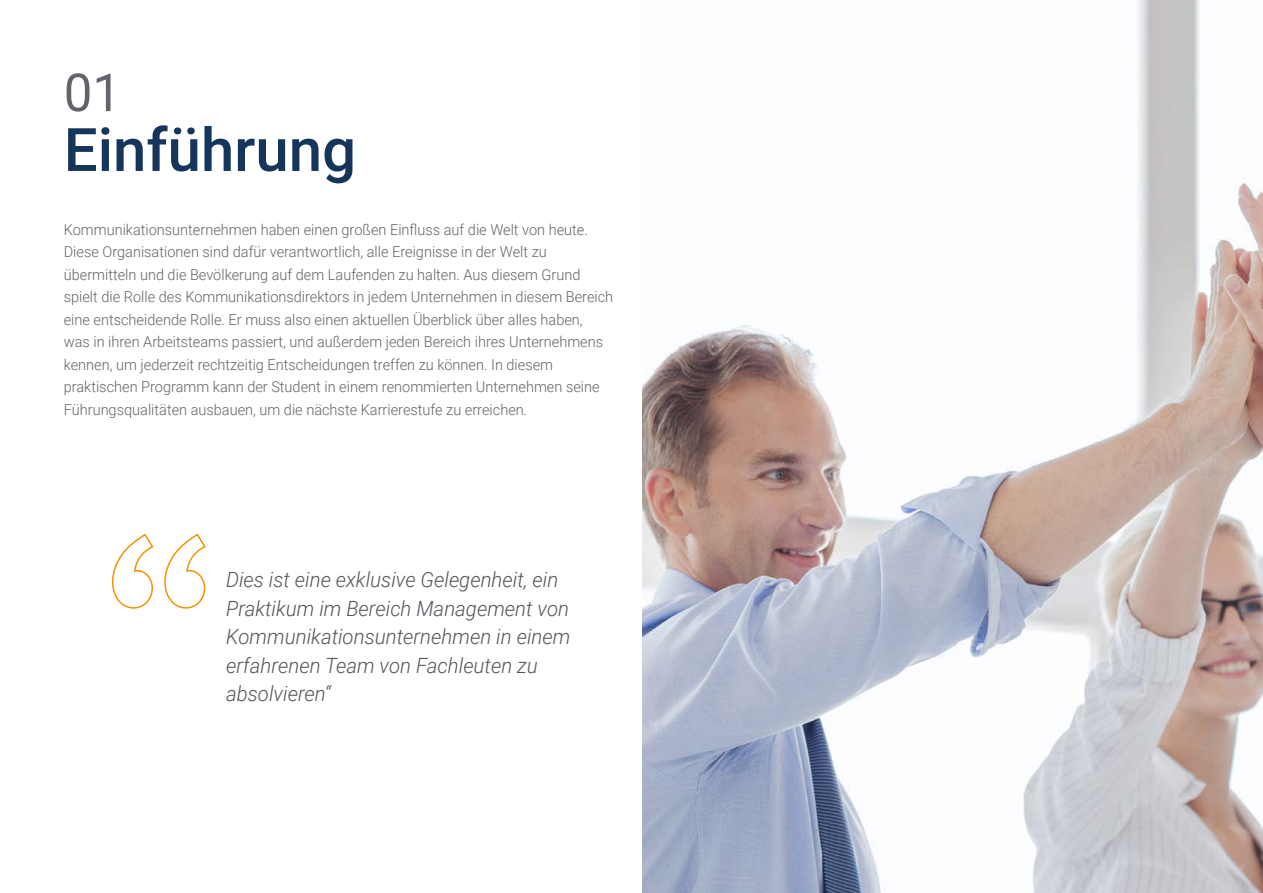
<style>
.page{position:relative;width:1263px;height:893px;background:#fff}
.page>*{position:absolute;margin:0;border:0;box-sizing:border-box;transform-origin:0 0}
.t1{font:500 60px "Roboto";color:#16355a}
.t2{font:52.5px "Roboto";color:#61646a}
.t3{font:italic 300 21px/28.5px "Roboto";color:#52555b}
.t4{font:300 15px/22.5px "Roboto";color:#61646a}
</style>
<div class="page">
<svg style="left:111px;top:533px;width:95px;height:76px"></svg>
<img style="left:642px;top:0;width:621px;height:893px">
<h2 class="t2" style="left:64px;top:56px;width:59px">01</h2>
<h1 class="t1" style="left:64px;top:108px;width:294px">Einführung</h1>
<p class="t4" style="left:64px;top:217px;width:551px">Kommunikationsunternehmen haben einen großen Einfluss auf die Welt von heute.<br>Diese Organisationen sind dafür verantwortlich, alle Ereignisse in der Welt zu übermitteln und die Bevölkerung auf dem Laufenden zu halten. Aus diesem Grund spielt die Rolle des Kommunikationsdirektors in jedem Unternehmen in diesem Bereich eine entscheidende Rolle. Er muss also einen aktuellen Überblick über alles haben,<br>was in ihren Arbeitsteams passiert, und außerdem jeden Bereich ihres Unternehmens kennen, um jederzeit rechtzeitig Entscheidungen treffen zu können. In diesem praktischen Programm kann der Student in einem renommierten Unternehmen seine Führungsqualitäten ausbauen, um die nächste Karrierestufe zu erreichen.</p>
<h3 class="t3" style="left:226px;top:564px;width:346px">Dies ist eine exklusive Gelegenheit, ein<br>Praktikum im Bereich Management von<br>Kommunikationsunternehmen in einem erfahrenen Team von Fachleuten zu absolvieren“</h3>
</div>
